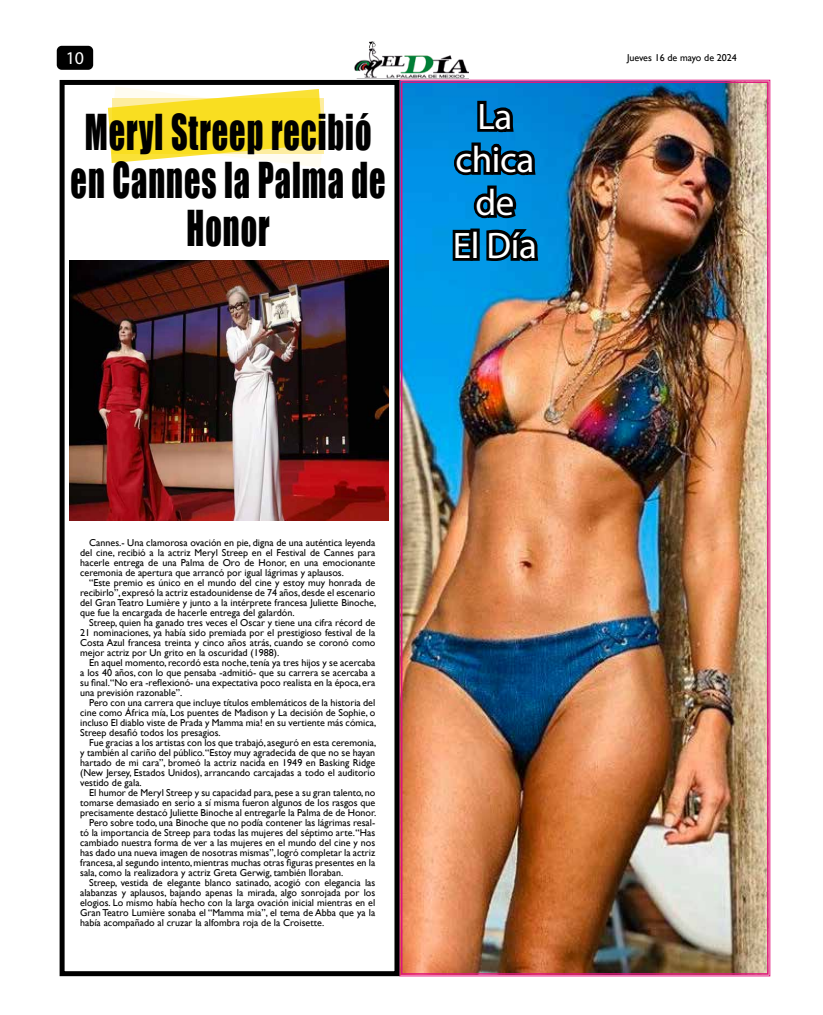
<style>
.page{position:relative;width:823px;height:1015px;background:#fff}
.page>*{position:absolute;margin:0;border:0;box-sizing:border-box;transform-origin:0 0}
.t1{font:45.5px/48px "Impact";letter-spacing:.03em;color:#000;text-align:center;scale:.71 1}
.t2{font:37px/43px "Myriad Pro";letter-spacing:-.01em;color:#fff;text-align:center}
.t3{font:18px "Myriad Pro";color:#fff}
.t4{font:10px/10px "Gill Sans";color:#000;text-align:justify}
</style>
<div class="page">
<div style="left:57px;top:46px;width:36px;height:24px;background:#000;border-radius:5px"></div>
<img style="left:369px;top:42px;width:7px;height:7px">
<svg style="left:108px;top:87px;width:217px;height:80px"></svg>
<img style="left:354px;top:49px;width:114px;height:30px">
<img style="left:399px;top:80px;width:370px;height:896px">
<div style="left:401px;top:81px;width:367px;height:893px;border:2px solid #e1157d"></div>
<svg style="left:449px;top:98px;width:92px;height:167px;background:#00598c"></svg>
<div style="left:60px;top:80px;width:339px;height:896px;border:5px solid #000"></div>
<img style="left:69px;top:261px;width:319px;height:260px">
<h3 class="t3" style="left:66px;top:47px;width:20px">10</h3>
<p class="t4" style="left:626px;top:53px;width:111px">Jueves 16 de mayo de 2024</p>
<h2 class="t2" style="left:452px;top:94px;width:86px">La chica de<br>El Día</h2>
<h1 class="t1" style="left:71px;top:107px;width:445px">Meryl Streep recibió en Cannes la Palma de<br>Honor</h1>
<p class="t4" style="left:80px;top:538px;width:296px;text-indent:9px">Cannes.- Una clamorosa ovación en pie, digna de una auténtica leyenda del cine, recibió a la actriz Meryl Streep en el Festival de Cannes para hacerle entrega de una Palma de Oro de Honor, en una emocionante ceremonia de apertura que arrancó por igual lágrimas y aplausos.</p>
<p class="t4" style="left:80px;top:578px;width:297px;text-indent:9px">“Este premio es único en el mundo del cine y estoy muy honrada de recibirlo”, expresó la actriz estadounidense de 74 años, desde el escenario del Gran Teatro Lumière y junto a la intérprete francesa Juliette Binoche, que fue la encargada de hacerle entrega del galardón.</p>
<p class="t4" style="left:80px;top:618px;width:296px;text-indent:9px">Streep, quien ha ganado tres veces el Oscar y tiene una cifra récord de 21 nominaciones, ya había sido premiada por el prestigioso festival de la Costa Azul francesa treinta y cinco años atrás, cuando se coronó como mejor actriz por Un grito en la oscuridad (1988).</p>
<p class="t4" style="left:80px;top:658px;width:296px;text-indent:9px">En aquel momento, recordó esta noche, tenía ya tres hijos y se acercaba a los 40 años, con lo que pensaba -admitió- que su carrera se acercaba a su final.“No era -reflexionó- una expectativa poco realista en la época, era una previsión razonable”.</p>
<p class="t4" style="left:80px;top:698px;width:297px;text-indent:9px">Pero con una carrera que incluye títulos emblemáticos de la historia del cine como África mía, Los puentes de Madison y La decisión de Sophie, o incluso El diablo viste de Prada y Mamma mia! en su vertiente más cómica, Streep desafió todos los presagios.</p>
<p class="t4" style="left:80px;top:738px;width:297px;text-indent:9px">Fue gracias a los artistas con los que trabajó, aseguró en esta ceremonia, y también al cariño del público.“Estoy muy agradecida de que no se hayan hartado de mi cara”, bromeó la actriz nacida en 1949 en Basking Ridge (New Jersey, Estados Unidos), arrancando carcajadas a todo el auditorio vestido de gala.</p>
<p class="t4" style="left:89px;top:788px;width:287px">El humor de Meryl Streep y su capacidad para, pese a su gran talento, no</p>
<p class="t4" style="left:80px;top:798px;width:296px">tomarse demasiado en serio a sí misma fueron algunos de los rasgos que</p>
<p class="t4" style="left:80px;top:808px;width:297px">precisamente destacó Juliette Binoche al entregarle la Palma de de Honor.</p>
<p class="t4" style="left:89px;top:818px;width:287px">Pero sobre todo, una Binoche que no podía contener las lágrimas resal-</p>
<p class="t4" style="left:80px;top:828px;width:296px">tó la importancia de Streep para todas las mujeres del séptimo arte. “Has</p>
<p class="t4" style="left:80px;top:838px;width:296px">cambiado nuestra forma de ver a las mujeres en el mundo del cine y nos</p>
<p class="t4" style="left:80px;top:848px;width:296px">has dado una nueva imagen de nosotras mismas”, logró completar la actriz</p>
<p class="t4" style="left:80px;top:858px;width:296px">francesa, al segundo intento, mientras muchas otras figuras presentes en la</p>
<p class="t4" style="left:80px;top:868px;width:264px">sala, como la realizadora y actriz Greta Gerwig, también lloraban.</p>
<p class="t4" style="left:89px;top:878px;width:287px">Streep, vestida de elegante blanco satinado, acogió con elegancia las</p>
<p class="t4" style="left:80px;top:888px;width:296px">alabanzas y aplausos, bajando apenas la mirada, algo sonrojada por los</p>
<p class="t4" style="left:80px;top:898px;width:296px">elogios. Lo mismo había hecho con la larga ovación inicial mientras en el</p>
<p class="t4" style="left:80px;top:908px;width:296px">Gran Teatro Lumière sonaba el “Mamma mia”, el tema de Abba que ya la</p>
<p class="t4" style="left:80px;top:918px;width:245px">había acompañado al cruzar la alfombra roja de la Croisette.</p>
</div>
